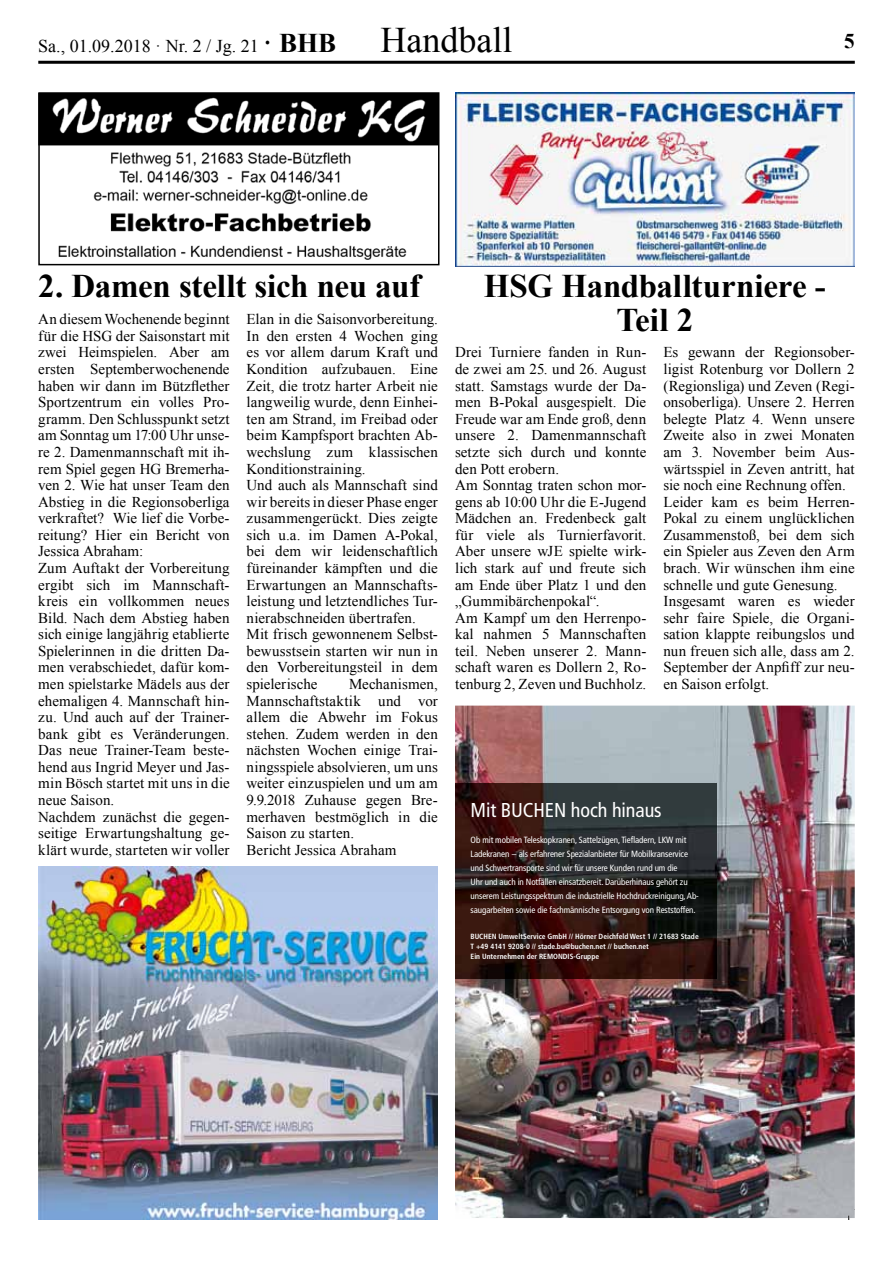
<style>
.page{position:relative;width:893px;height:1263px;background:#fff}
.page>*{position:absolute;margin:0;border:0;box-sizing:border-box;transform-origin:0 0}
.t1{font:700 33px "Times New Roman";letter-spacing:-.01em;color:#000}
.t2{font:700 21px "Times New Roman";color:#000}
.t3{font:condensed 20.1px "Frutiger LT Pro";letter-spacing:-.005em;color:#fff}
.t4{font:18px "Times New Roman";color:#000}
.t5{font:15px/16.5px "Times New Roman";letter-spacing:.005em;color:#000}
.t6{font:condensed 9px/14.1px "Frutiger LT Pro";letter-spacing:-.01em;color:#fff}
.t7{font:700 condensed 7.5px/9.8px "Frutiger LT Pro";color:#fff}
.s1{font-weight:700;font-size:27px}
.s2{font-size:36px}
</style>
<div class="page">
<hr style="left:38px;top:61px;width:817px;height:3px;background:#000">
<img style="left:455px;top:92px;width:400px;height:174px">
<img style="left:38px;top:866px;width:400px;height:353px">
<img style="left:455px;top:706px;width:400px;height:512px">
<img style="left:455px;top:783px;width:262px;height:196px">
<img style="left:41px;top:95px;width:395px;height:165px">
<div style="left:38px;top:92px;width:401px;height:173px;border:2px solid #000"></div>
<p class="t4" style="left:38px;top:34px;width:476px">Sa., 01.09.2018 · Nr. 2 / Jg. 21 <span class="s1">· BHB</span> <span class="s2">Handball</span></p>
<h2 class="t2" style="left:844px;top:26px;width:12px">5</h2>
<h1 class="t1" style="left:38px;top:263px;width:384px">2. Damen stellt sich neu auf</h1>
<p class="t5" style="left:247px;top:311px;width:193px">Elan in die Saisonvorbereitung.<br>In den ersten 4 Wochen ging es vor allem darum Kraft und<br>Kondition aufzubauen. Eine<br>Zeit, die trotz harter Arbeit nie langweilig wurde, denn Einhei&shy;ten am Strand, im Freibad oder beim Kampfsport brachten Ab&shy;wechslung zum klassischen<br>Konditionstraining.<br>Und auch als Mannschaft sind wir bereits in dieser Phase enger zusammengerückt. Dies zeigte sich u.a. im Damen A-Pokal, bei dem wir leidenschaftlich füreinander kämpften und die<br>Erwartungen an Mannschafts&shy;leistung und letztendliches Tur&shy;nierabschneiden übertrafen.<br>Mit frisch gewonnenem Selbst&shy;bewusstsein starten wir nun in den Vorbereitungsteil in dem spielerische</p>
<h1 class="t1" style="left:484px;top:263px;width:343px">HSG Handballturniere -</h1>
<p class="t5" style="left:38px;top:311px;width:193px">An diesem Wochenende beginnt</p>
<h1 class="t1" style="left:616px;top:297px;width:78px">Teil 2</h1>
<p class="t5" style="left:38px;top:327px;width:193px">für die HSG der Saisonstart mit zwei Heimspielen. Aber am ersten Septemberwochenende haben wir dann im Bützflether<br>Sportzentrum ein volles Pro&shy;gramm. Den Schlusspunkt setzt am Sonntag um 17:00 Uhr unse&shy;re 2. Damenmannschaft mit ih&shy;rem Spiel gegen HG Bremerha&shy;ven 2. Wie hat unser Team den<br>Abstieg in die Regionsoberliga verkraftet? Wie lief die Vorbe&shy;reitung? Hier ein Bericht von<br>Jessica Abraham:<br>Zum Auftakt der Vorbereitung ergibt sich im Mannschaft&shy;kreis ein vollkommen neues<br>Bild. Nach dem Abstieg haben sich einige langjährig etablierte<br>Spielerinnen in die dritten Da&shy;men verabschiedet, dafür kom&shy;men spielstarke Mädels aus der ehemaligen 4. Mannschaft hin&shy;zu. Und auch auf der Trainer&shy;bank gibt es Veränderungen.<br>Das neue Trainer-Team beste&shy;hend aus Ingrid Meyer und Jas&shy;min Bösch startet mit uns in die neue Saison.<br>Nachdem zunächst die gegen&shy;seitige Erwartungshaltung ge&shy;klärt wurde, starteten wir voller</p>
<p class="t5" style="left:455px;top:344px;width:193px">Drei Turniere fanden in Run&shy;de zwei am 25. und 26. August statt. Samstags wurde der Da&shy;men B-Pokal ausgespielt. Die<br>Freude war am Ende groß, denn unsere 2. Damenmannschaft setzte sich durch und konnte den Pott erobern.<br>Am Sonntag traten schon mor&shy;gens ab 10:00 Uhr die E-Jugend<br>Mädchen an. Fredenbeck galt für viele als Turnierfavorit.<br>Aber unsere wJE spielte wirk&shy;lich stark auf und freute sich am Ende über Platz 1 und den „Gummibärchenpokal“.<br>Am Kampf um den Herrenpo&shy;kal nahmen 5 Mannschaften teil. Neben unserer 2. Mann&shy;schaft waren es Dollern 2, Ro&shy;tenburg 2, Zeven und Buchholz.</p>
<p class="t5" style="left:663px;top:344px;width:193px">Es gewann der Regionsober&shy;ligist Rotenburg vor Dollern 2 (Regionsliga) und Zeven (Regi&shy;onsoberliga). Unsere 2. Herren belegte Platz 4. Wenn unsere<br>Zweite also in zwei Monaten am 3. November beim Aus&shy;wärtsspiel in Zeven antritt, hat sie noch eine Rechnung offen.<br>Leider kam es beim Herren-<br>Pokal zu einem unglücklichen<br>Zusammenstoß, bei dem sich ein Spieler aus Zeven den Arm brach. Wir wünschen ihm eine schnelle und gute Genesung.<br>Insgesamt waren es wieder sehr faire Spiele, die Organi&shy;sation klappte reibungslos und nun freuen sich alle, dass am 2.<br>September der Anpfiff zur neu&shy;en Saison erfolgt.</p>
<p class="t5" style="left:247px;top:675px;width:193px;text-indent:102px">Mechanismen,<br>Mannschaftstaktik und vor allem die Abwehr im Fokus stehen. Zudem werden in den nächsten Wochen einige Trai&shy;ningsspiele absolvieren, um uns weiter einzuspielen und um am<br>9.9.2018 Zuhause gegen Bre&shy;merhaven bestmöglich in die<br>Saison zu starten.<br>Bericht Jessica Abraham</p>
<h3 class="t3" style="left:471px;top:798px;width:193px">Mit BUCHEN hoch hinaus</h3>
<p class="t6" style="left:471px;top:833px;width:230px">Ob mit mobilen Teleskopkranen, Sattelzügen, Tiefladern, LKW mit Ladekranen − als erfahrener Spezialanbieter für Mobilkranservice und Schwertransporte sind wir für unsere Kunden rund um die<br>Uhr und auch in Notfällen einsatzbereit. Darüberhinaus gehört zu unserem Leistungsspektrum die industrielle Hochdruckreinigung, Ab&shy;saugarbeiten sowie die fachmännische Entsorgung von Reststoffen.</p>
<p class="t7" style="left:471px;top:932px;width:230px">BUCHEN UmweltService GmbH // Hörner Deichfeld West 1 // 21683 Stade<br>T +49 4141 9208-0 // stade.bu@buchen.net // buchen.net<br>Ein Unternehmen der REMONDIS-Gruppe</p>
</div>
